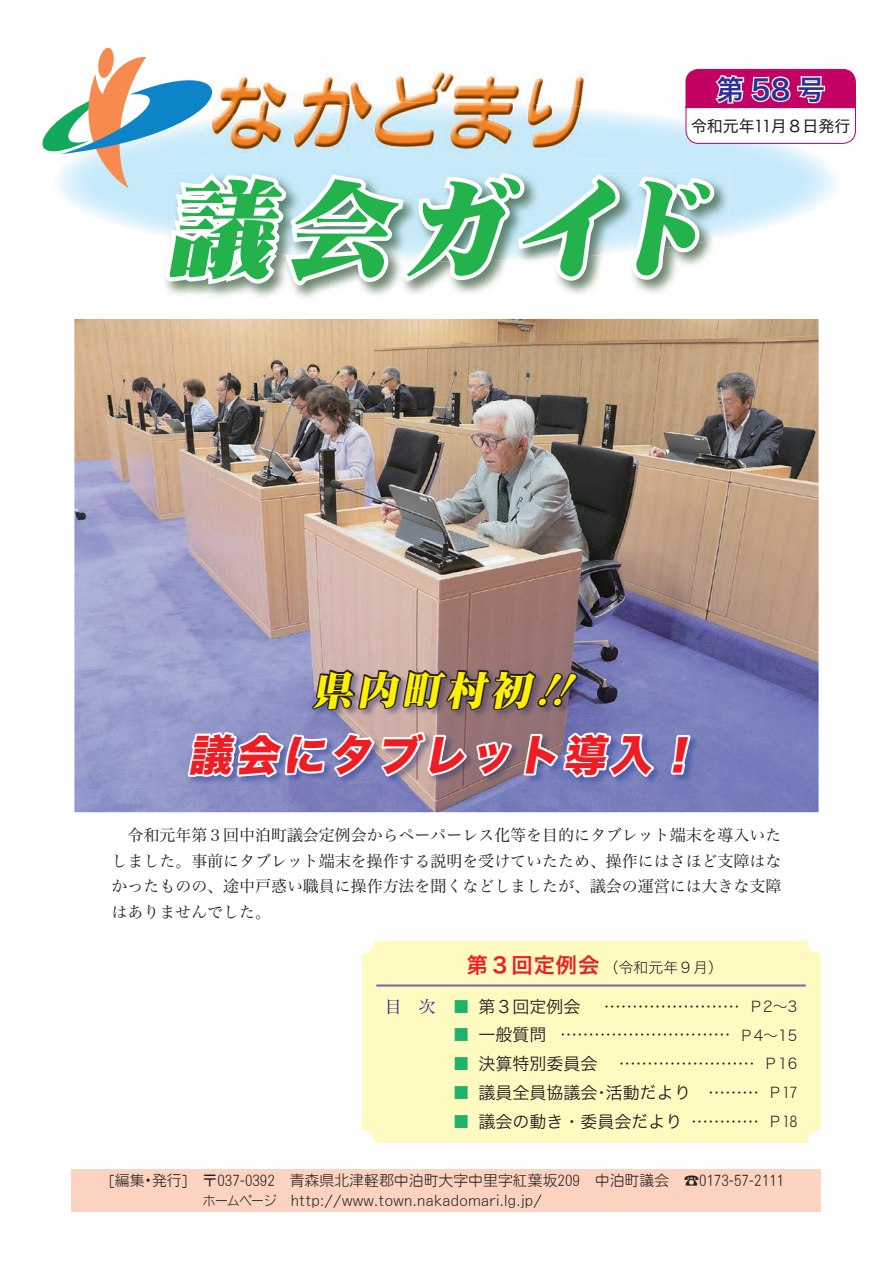
<style>
.page{position:relative;width:893px;height:1263px;background:#fff}
.page>*{position:absolute;margin:0;border:0;box-sizing:border-box;transform-origin:0 0}
.t1{font:italic 107.4px "DF Mincho Std W14";color:#23b24b}
.t2{font:italic 42.45px "Hira Kaku Std W8";color:#ee1d23}
.t3{font:italic 40.35px "DF Mincho Std W12";color:#fff101}
.t4{font:27.6px "Hira Kaku Pro W6";color:#2e3092}
.t5{font:21.3px "Hira Kaku Pro W6";letter-spacing:.05em;color:#ee1d23}
.t6{font:16.95px "Hira Kaku Pro W3";color:#231f20}
.t7{font:16.95px "Hira Min Pro W3";color:#2e3092}
.t8{font:16.95px "Hira Kaku Pro W3";color:#1eb26a}
.t9{font:15.9px/25.5px "Hira Min Pro W3";color:#231f20;text-align:justify}
.t10{font:15.9px "Hira Kaku Std N W4";color:#231f20}
.t11{font:14.85px "Motoya Maru W2 90 msp RKSJ H";color:#231f20}
.t12{font:14.85px "Motoya Maru W2 90 msp RKSJ H";letter-spacing:.02em;color:#231f20}
.t13{font:14.85px "Hira Kaku Std W2";color:#231f20}
.t14{font:13.8px "Motoya Maru W2 90 msp RKSJ H";letter-spacing:-.08em;color:#231f20}
.s1{font-family:"Hira Min Pro W6"}
.s2{font-family:"Koz Min Pro";font-weight:300}
</style>
<div class="page">
<div style="left:72px;top:1169px;width:749px;height:43px;background:#fcd2c0"></div>
<div style="left:361px;top:941px;width:460px;height:202px;background:#fffac0;border-radius:13px"></div>
<hr style="left:376px;top:984px;width:430px;height:2px;background:#756fb3">
<img style="left:74px;top:319px;width:745px;height:493px">
<img style="left:187px;top:669px;width:512px;height:116px">
<svg style="left:184px;top:642px;width:475px;height:139px;background:#978ea7"></svg>
<svg style="left:668px;top:733px;width:26px;height:44px"></svg>
<svg style="left:43px;top:47px;width:813px;height:243px"></svg>
<h3 class="t4" style="left:716px;top:65px;width:110px">第58 号</h3>
<p class="t10" style="left:691px;top:114px;width:161px">令和元年11月８日発行</p>
<h1 class="t1" style="left:166px;top:171px;width:559px">議会ガイド</h1>
<h3 class="t3" style="left:313px;top:668px;width:275px">県内町村初<span class="s1">!!</span></h3>
<h2 class="t2" style="left:188px;top:731px;width:478px">議会にタブレット導入</h2>
<h2 class="t2" style="left:656px;top:731px;width:57px">!</h2>
<p class="t9" style="left:112px;top:821px;width:671px">　令和元年第３回中泊町議会定例会からペーパーレス化等を目的にタブレット端末を導入いたしました。事前にタブレット端末を操作する説明を受けていたため、操作にはさほど支障はなかったものの、途中戸惑い職員に操作方法を聞くなどしましたが、議会の運営には大きな支障はありませんでした。</p>
<p class="t7" style="left:385px;top:992px;width:53px">目　次</p>
<h3 class="t5" style="left:467px;top:945px;width:134px">第３回定例会</h3>
<p class="t13" style="left:604px;top:956px;width:121px">（令和元年９月(</p>
<p class="t8" style="left:453px;top:991px;width:19px">■</p>
<p class="t6" style="left:478px;top:991px;width:104px">第３回定例会</p>
<p class="t6" style="left:604px;top:991px;width:138px">……………………</p>
<p class="t13" style="left:748px;top:995px;width:50px">Ｐ2~3</p>
<p class="t6" style="left:478px;top:1020px;width:70px">一般質問</p>
<p class="t6" style="left:560px;top:1020px;width:172px">…………………………</p>
<p class="t13" style="left:739px;top:1024px;width:60px">Ｐ4~15</p>
<p class="t6" style="left:478px;top:1049px;width:121px">決算特別委員会</p>
<p class="t6" style="left:619px;top:1049px;width:138px">……………………</p>
<p class="t13" style="left:763px;top:1052px;width:35px">Ｐ16</p>
<p class="t6" style="left:478px;top:1077px;width:121px">議員全員協議会</p>
<p class="t6" style="left:606px;top:1077px;width:87px">活動だより</p>
<p class="t6" style="left:593px;top:1077px;width:19px">・</p>
<p class="t6" style="left:708px;top:1077px;width:53px">………</p>
<p class="t13" style="left:767px;top:1081px;width:31px">Ｐ 71</p>
<p class="t6" style="left:478px;top:1106px;width:206px">議会の動き・委員会だより</p>
<p class="t6" style="left:691px;top:1106px;width:70px">…………</p>
<p class="t13" style="left:767px;top:1110px;width:31px">Ｐ 81</p>
<p class="t11" style="left:109px;top:1173px;width:37px">[編集</p>
<p class="t11" style="left:152px;top:1173px;width:519px">発行]　〒037-0392　青森県北津軽郡中泊町大字中里字紅葉坂209　中泊町議会</p>
<p class="t11" style="left:141px;top:1173px;width:16px">・</p>
<p class="t14" style="left:203px;top:1194px;width:76px">ホームページ</p>
<p class="t12" style="left:291px;top:1193px;width:253px">http://www.town.nakadomari l g. j p. /</p>
<p class="t11" style="left:684px;top:1173px;width:101px"><span class="s2">☎</span>0173-57-2111</p>
</div>
